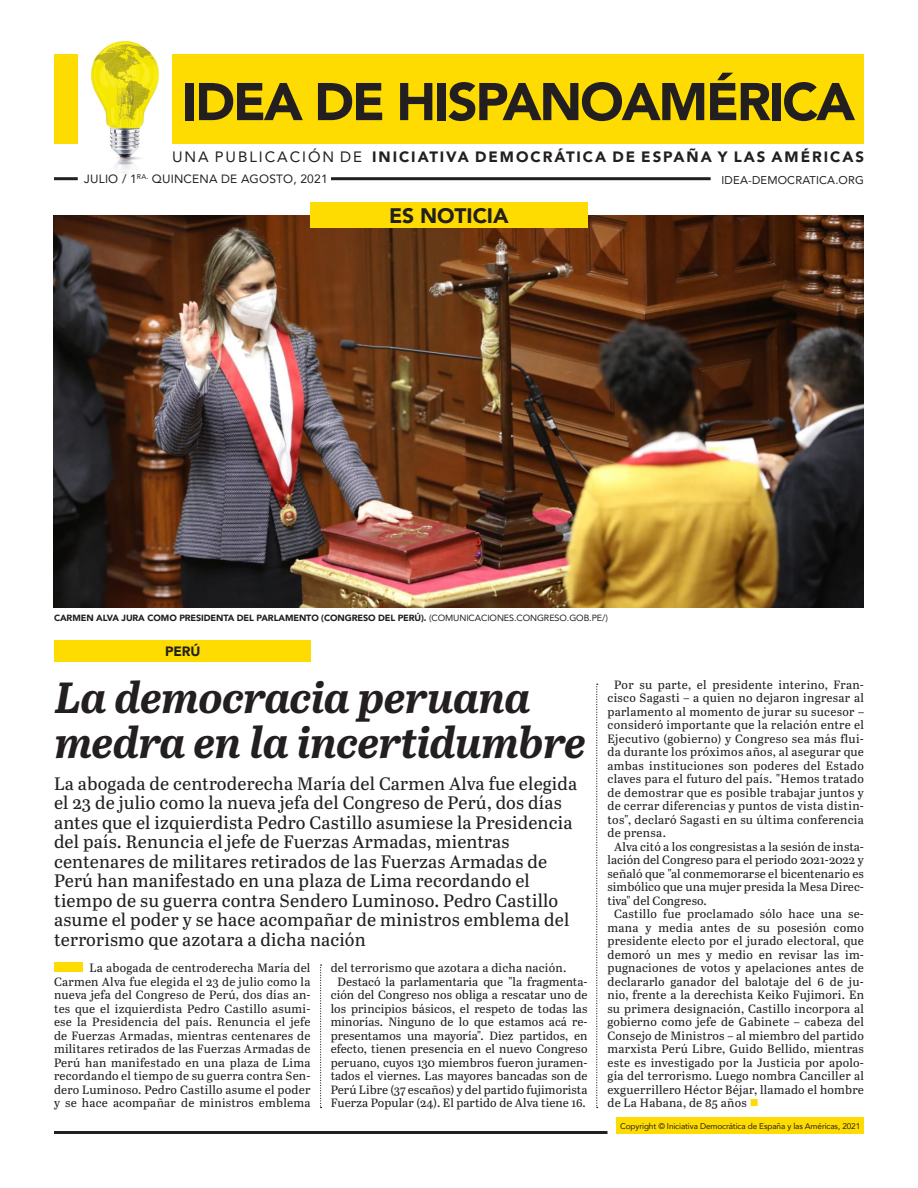
<style>
.page{position:relative;width:918px;height:1188px;background:#fff}
.page>*{position:absolute;margin:0;border:0;box-sizing:border-box;transform-origin:0 0}
.t1{font:900 52.5px "Avenir";letter-spacing:-.04em;color:#231f20}
.t2{font:italic 700 43.5px/45px "Abril Text";letter-spacing:-.005em;color:#231f20}
.t3{font:900 21px "Avenir";letter-spacing:-.005em;color:#231f20}
.t4{font:18px/19.5px "Abril Text";letter-spacing:.01em;color:#231f20}
.t5{font:900 15px "Avenir";letter-spacing:.13em;color:#231f20}
.t6{font:900 13.5px "Avenir";color:#231f20}
.Segundo_parrafo_just{font:12px/13.5px "Abril Text";letter-spacing:.005em;color:#231f20;text-align:justify}
.t7{font:12px "Avenir";letter-spacing:.015em;color:#231f20}
.t8{font:11.25px "Avenir";letter-spacing:.015em;color:#231f20}
.t9{font:900 9px "Avenir";letter-spacing:-.01em;color:#231f20}
.t10{font:8.25px "Avenir";letter-spacing:-.015em;color:#231f20}
.s1{font-weight:400}
.s2{color:#ffdc01}
</style>
<div class="page">
<img style="left:66px;top:41px;width:107px;height:140px">
<div style="left:173px;top:54px;width:691px;height:90px;background:#ffdc01"></div>
<div style="left:54px;top:54px;width:24px;height:90px;background:#ffdc01"></div>
<hr style="left:331px;top:177px;width:380px;height:3px;background:#231f20">
<hr style="left:54px;top:177px;width:24px;height:3px;background:#231f20">
<div style="left:616px;top:1118px;width:248px;height:16px;background:#ffdc01"></div>
<hr style="left:54px;top:1131px;width:554px;height:3px;background:#231f20">
<img style="left:54px;top:215px;width:810px;height:393px">
<div style="left:54px;top:962px;width:29px;height:10px;background:#ffdc01"></div>
<svg style="left:320px;top:965px;width:2px;height:143px"></svg>
<svg style="left:596px;top:684px;width:2px;height:424px"></svg>
<div style="left:54px;top:640px;width:256px;height:22px;background:#ffdc01"></div>
<div style="left:310px;top:203px;width:278px;height:25px;background:#ffdc01"></div>
<p class="t1" style="left:182px;top:57px;width:675px">IDEA DE HISPANOAMÉRICA</p>
<p class="t5" style="left:172px;top:144px;width:693px"><span class="s1">UNA PUBLICACIÓN DE</span> INICIATIVA DEMOCRÁTICA DE ESPAÑA Y LAS AMÉRICAS</p>
<p class="t7" style="left:84px;top:169px;width:245px">JULIO / 1<sup>RA.</sup> QUINCENA DE AGOSTO, 2021</p>
<p class="t8" style="left:722px;top:171px;width:144px">IDEA-DEMOCRATICA.ORG</p>
<p class="t3" style="left:389px;top:198px;width:121px">ES NOTICIA</p>
<p class="t9" style="left:54px;top:610px;width:555px">CARMEN ALVA JURA COMO PRESIDENTA DEL PARLAMENTO (CONGRESO DEL PERÚ). <span class="s1">(COMUNICACIONES.CONGRESO.GOB.PE/)</span></p>
<p class="t6" style="left:165px;top:640px;width:37px">PERÚ</p>
<p class="t2" style="left:55px;top:674px;width:533px">La democracia peruana medra en la incertidumbre</p>
<p class="t4" style="left:54px;top:773px;width:525px">La abogada de centroderecha María del Carmen Alva fue elegida el 23 de julio como la nueva jefa del Congreso de Perú, dos días antes que el izquierdista Pedro Castillo asumiese la Presidencia del país. Renuncia el jefe de Fuerzas Armadas, mientras centenares de militares retirados de las Fuerzas Armadas de Perú han manifestado en una plaza de Lima recordando el tiempo de su guerra contra Sendero Luminoso. Pedro Castillo asume el poder y se hace acompañar de ministros emblema del terrorismo que azotara a dicha nación</p>
<p class="Segundo_parrafo_just" style="left:54px;top:960px;width:258px;text-indent:35px">La abogada de centroderecha María del Carmen Alva fue elegida el 23 de julio como la nueva jefa del Congreso de Perú, dos días an&shy;tes que el izquierdista Pedro Castillo asumi&shy;ese la Presidencia del país. Renuncia el jefe de Fuerzas Armadas, mientras centenares de militares retirados de las Fuerzas Armadas de Perú han manifestado en una plaza de Lima recordando el tiempo de su guerra contra Sen&shy;dero Luminoso. Pedro Castillo asume el poder y se hace acompañar de ministros emblema</p>
<p class="Segundo_parrafo_just" style="left:331px;top:960px;width:237px">del terrorismo que azotara a dicha nación.</p>
<p class="Segundo_parrafo_just" style="left:331px;top:974px;width:258px;text-align:center">Destacó la parlamentaria que "la fragmenta&shy;ción del Congreso nos obliga a rescatar uno de los principios básicos, el respeto de todas las minorías. Ninguno de lo que estamos acá re&shy;presentamos una mayoría". Diez partidos, en efecto, tienen presencia en el nuevo Congreso peruano, cuyos 130 miembros fueron juramen&shy;tados el viernes. Las mayores bancadas son de Perú Libre (37 escaños) y del partido fujimorista Fuerza Popular (24). El partido de Alva tiene 16.</p>
<p class="Segundo_parrafo_just" style="left:608px;top:677px;width:258px;text-indent:7px">Por su parte, el presidente interino, Fran&shy;cisco Sagasti – a quien no dejaron ingresar al parlamento al momento de jurar su sucesor – consideró importante que la relación entre el Ejecutivo (gobierno) y Congreso sea más flui&shy;da durante los próximos años, al asegurar que ambas instituciones son poderes del Estado claves para el futuro del país. "Hemos tratado de demostrar que es posible trabajar juntos y de cerrar diferencias y puntos de vista distin&shy;tos", declaró Sagasti en su última conferencia de prensa.</p>
<p class="Segundo_parrafo_just" style="left:608px;top:839px;width:258px;text-indent:7px">Alva citó a los congresistas a la sesión de insta&shy;lación del Congreso para el periodo 2021-2022 y señaló que "al conmemorarse el bicentenario es simbólico que una mujer presida la Mesa Direc&shy;tiva" del Congreso.</p>
<p class="Segundo_parrafo_just" style="left:608px;top:906px;width:258px;text-indent:7px">Castillo fue proclamado sólo hace una se&shy;mana y media antes de su posesión como presidente electo por el jurado electoral, que demoró un mes y medio en revisar las im&shy;pugnaciones de votos y apelaciones antes de declararlo ganador del balotaje del 6 de ju&shy;nio, frente a la derechista Keiko Fujimori. En su primera designación, Castillo incorpora al gobierno como jefe de Gabinete – cabeza del Consejo de Ministros – al miembro del partido marxista Perú Libre, Guido Bellido, mientras este es investigado por la Justicia por apolo&shy;gía del terrorismo. Luego nombra Canciller al exguerrillero Héctor Béjar, llamado el hombre de La Habana, de 85 años <span class="s2">■</span></p>
<p class="t10" style="left:620px;top:1120px;width:242px">Copyright © Iniciativa Democrática de España y las Américas, 2021</p>
</div>
